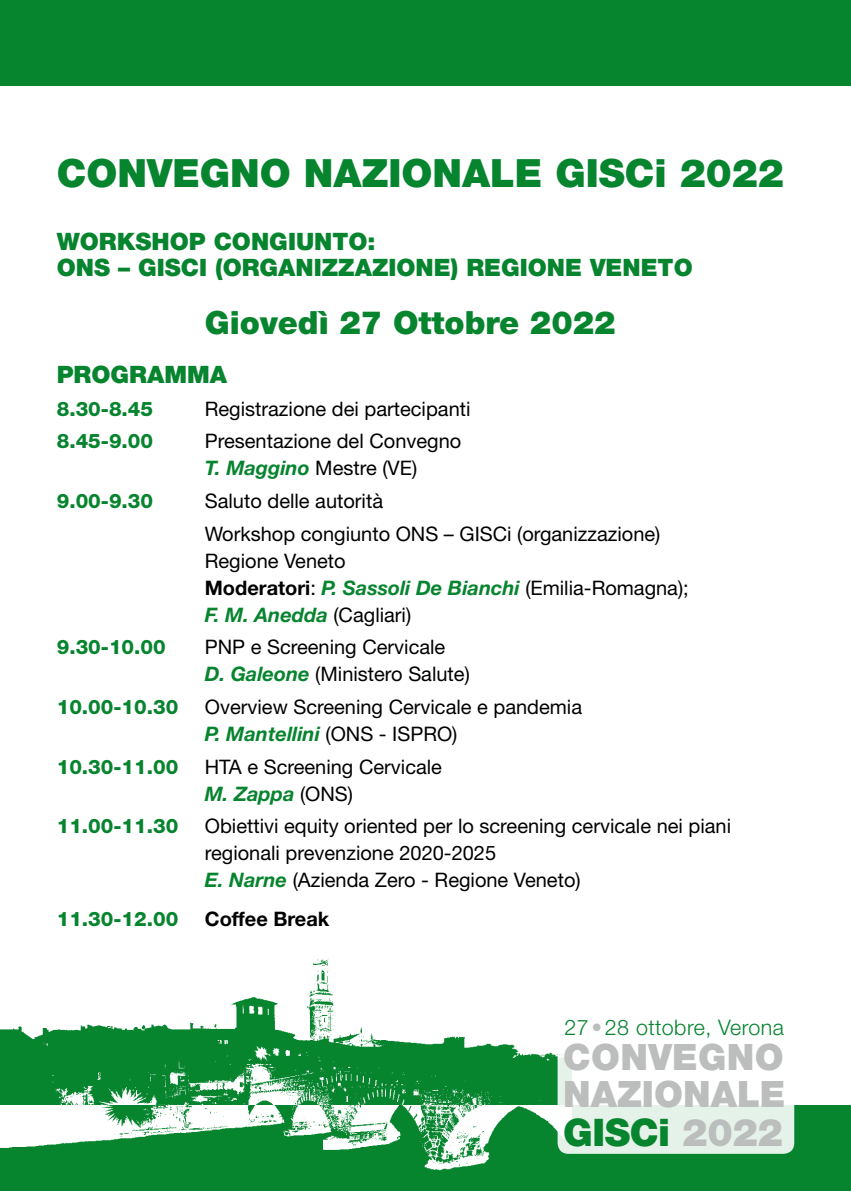
<style>
.page{position:relative;width:851px;height:1191px;background:#fff}
.page>*{position:absolute;margin:0;border:0;box-sizing:border-box;transform-origin:0 0}
.t1{font:900 39px "Helvetica Neue LT Std";color:#06842e}
.t2{font:900 38px "Helvetica Neue LT Std";letter-spacing:-.01em;color:#06842e}
.t3{font:900 36.4px/37.2px "Helvetica Neue LT Std";color:#bcbdbd}
.t4{font:900 32px "Helvetica Neue LT Std";color:#06842e}
.t5{font:900 24px/26px "Helvetica Neue LT Std";color:#06842e}
.t6{font:300 21.4px "Helvetica Neue LT Std";letter-spacing:.02em;color:#06842e}
.t7{font:20px/27px "Helvetica Neue LT Std";color:#000}
.t8{font:800 20px "Helvetica Neue LT Std";color:#06842e}
.t9{font:700 20px "Helvetica Neue LT Std";color:#000}
.s1{font-weight:700;font-style:italic;color:#06842e}
.s2{font-weight:700}
.s3{font-weight:700;font-style:italic;color:#bcbdbd}
.s4{color:#bcbdbd}
</style>
<div class="page">
<div style="left:0;top:1106px;width:850px;height:85px;background:#06842e"></div>
<div style="left:0;top:0;width:850px;height:85px;background:#06842e"></div>
<img style="left:0;top:958px;width:557px;height:148px">
<img style="left:0;top:1106px;width:571px;height:65px">
<svg style="left:557px;top:1013px;width:237px;height:140px"></svg>
<h1 class="t1" style="left:57px;top:149px;width:728px">CONVEGNO NAZIONALE GISCi 2022</h1>
<p class="t5" style="left:57px;top:228px;width:637px">WORKSHOP CONGIUNTO:<br>ONS – GISCI (ORGANIZZAZIONE) REGIONE VENETO</p>
<h3 class="t4" style="left:205px;top:303px;width:412px">Giovedì 27 Ottobre 2022</h3>
<p class="t5" style="left:57px;top:361px;width:172px">PROGRAMMA</p>
<p class="t8" style="left:57px;top:396px;width:98px">8.30-8.45</p>
<p class="t7" style="left:205px;top:395px;width:267px">Registrazione dei partecipanti</p>
<p class="t8" style="left:57px;top:429px;width:98px">8.45-9.00</p>
<p class="t7" style="left:205px;top:427px;width:258px">Presentazione del Convegno<br><span class="s1">T. Maggino</span> Mestre (VE)</p>
<p class="t8" style="left:57px;top:489px;width:98px">9.00-9.30</p>
<p class="t7" style="left:205px;top:484px;width:457px;line-height:32.6px">Saluto delle autorità<br>Workshop congiunto ONS – GISCi (organizzazione)</p>
<p class="t7" style="left:205px;top:547px;width:485px">Regione Veneto<br><span class="s2">Moderatori</span>: <span class="s1">P. Sassoli De Bianchi</span> (Emilia-Romagna);<br><span class="s1">F. M. Anedda</span> (Cagliari)</p>
<p class="t8" style="left:57px;top:635px;width:110px">9.30-10.00</p>
<p class="t7" style="left:205px;top:633px;width:266px">PNP e Screening Cervicale<br><span class="s1">D. Galeone</span> (Ministero Salute)</p>
<p class="t8" style="left:57px;top:695px;width:123px">10.00-10.30</p>
<p class="t7" style="left:205px;top:693px;width:379px">Overview Screening Cervicale e pandemia<br><span class="s1">P. Mantellini</span> (ONS - ISPRO)</p>
<p class="t8" style="left:57px;top:754px;width:123px">10.30-11.00</p>
<p class="t7" style="left:205px;top:753px;width:239px">HTA e Screening Cervicale<br><span class="s1">M. Zappa</span> (ONS)</p>
<p class="t8" style="left:57px;top:814px;width:123px">11.00-11.30</p>
<p class="t7" style="left:205px;top:812px;width:528px">Obiettivi equity oriented per lo screening cervicale nei piani regionali prevenzione 2020-2025<br><span class="s1">E. Narne</span> (Azienda Zero - Regione Veneto)</p>
<p class="t8" style="left:57px;top:906px;width:123px">11.30-12.00</p>
<p class="t9" style="left:205px;top:906px;width:126px">Coffee Break</p>
<p class="t6" style="left:564px;top:1014px;width:221px">27<span class="s3">•</span>28 ottobre, Verona</p>
<h3 class="t3" style="left:563px;top:1038px;width:224px">CONVEGNO<br>NAZIONALE</h3>
<h2 class="t2" style="left:563px;top:1109px;width:221px">GISCi <span class="s4">2022</span></h2>
</div>
